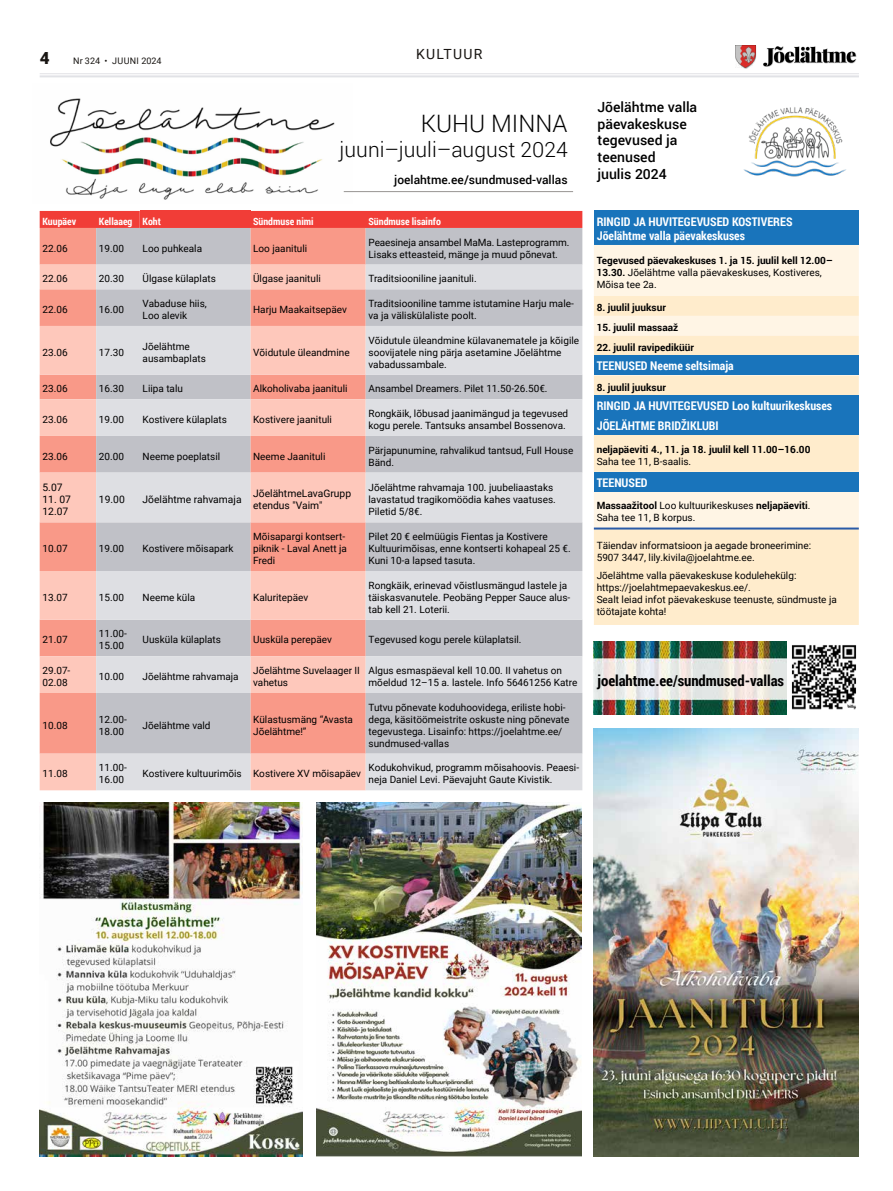
<style>
.page{position:relative;width:893px;height:1191px;background:#fff}
.page>*{position:absolute;margin:0;border:0;box-sizing:border-box;transform-origin:0 0}
.t1{font:300 24px "Roboto";color:#000}
.t2{font:300 21px "Roboto";color:#000}
.t3{font:900 17px "Roboto";color:#181512}
.t4{font:700 15px "Roboto Condensed";letter-spacing:-.005em;color:#000}
.t5{font:500 14px/16.8px "Roboto";color:#000}
.t6{font:14px "Roboto";letter-spacing:.09em;color:#181512}
.t7{font:700 12px/14.5px "Roboto Condensed";color:#fff}
.t8{font:500 12px "Roboto";color:#000}
.t9{font:10.3px/12.4px "Roboto";color:#000}
.t10{font:10px/12px "Roboto";color:#000}
.t11{font:700 10px/12px "Roboto";color:#000}
.t12{font:700 10px "Roboto Condensed";color:#fff}
.t13{font:9px "Roboto";color:#181512}
.s1{font-weight:400}
.s2{font-weight:700}
</style>
<div class="page">
<hr style="left:40px;top:73px;width:819px;height:1px;background:#e1e2e6">
<hr style="left:40px;top:75px;width:819px;height:2px;background:#e1e2e6">
<div style="left:735px;top:45px;width:22px;height:24px;background:#000;opacity:.28"></div>
<img style="left:735px;top:46px;width:20px;height:22px">
<svg style="left:763px;top:46px;width:93px;height:21px"></svg>
<div style="left:40px;top:211px;width:542px;height:17px;background:#f13d37"></div>
<div style="left:140px;top:211px;width:110px;height:17px;background:#f13d37"></div>
<svg style="left:96px;top:228px;width:486px;height:37px;background:#ceb8b8"></svg>
<svg style="left:40px;top:265px;width:56px;height:525px;background:#fbb2a3"></svg>
<svg style="left:96px;top:265px;width:486px;height:525px;background:#dacacb"></svg>
<div style="left:594px;top:211px;width:265px;height:34px;background:#1974bb"></div>
<div style="left:594px;top:245px;width:265px;height:51px;background:#fff5e5"></div>
<svg style="left:594px;top:296px;width:265px;height:329px;background:#fcedd3"></svg>
<div style="left:594px;top:336px;width:265px;height:136px;background:#ffeccc"></div>
<div style="left:594px;top:355px;width:265px;height:20px;background:#1974bb"></div>
<div style="left:594px;top:395px;width:265px;height:20px;background:#1974bb"></div>
<div style="left:594px;top:415px;width:265px;height:20px;background:#1974bb"></div>
<div style="left:594px;top:472px;width:265px;height:19px;background:#1974bb"></div>
<hr style="left:594px;top:527px;width:265px;height:2px;background:#295ba9">
<img style="left:50px;top:98px;width:303px;height:102px">
<hr style="left:344px;top:191px;width:229px;height:1px;background:#979492">
<img style="left:743px;top:107px;width:103px;height:70px">
<img style="left:594px;top:641px;width:193px;height:73px">
<img style="left:791px;top:645px;width:66px;height:65px">
<img style="left:317px;top:802px;width:265px;height:354px">
<img style="left:40px;top:803px;width:262px;height:353px">
<img style="left:594px;top:729px;width:265px;height:427px">
<h3 class="t3" style="left:40px;top:46px;width:11px">4</h3>
<p class="t13" style="left:73px;top:54px;width:90px">Nr 324 • JUUNI 2024</p>
<h3 class="t6" style="left:416px;top:44px;width:68px">KULTUUR</h3>
<h1 class="t1" style="left:421px;top:107px;width:148px">KUHU MINNA</h1>
<h2 class="t2" style="left:340px;top:135px;width:229px">juuni–juuli–august 2024</h2>
<p class="t8" style="left:394px;top:171px;width:175px">joelahtme.ee/sundmused-vallas</p>
<p class="t12" style="left:43px;top:214px;width:35px">Kuupäev</p>
<p class="t12" style="left:99px;top:214px;width:63px">Kellaaeg Koht</p>
<p class="t12" style="left:253px;top:214px;width:62px">Sündmuse nimi</p>
<p class="t12" style="left:368px;top:214px;width:74px">Sündmuse lisainfo</p>
<p class="t10" style="left:43px;top:242px;width:27px">22.06</p>
<p class="t10" style="left:99px;top:242px;width:27px">19.00</p>
<p class="t10" style="left:143px;top:242px;width:61px">Loo puhkeala</p>
<p class="t10" style="left:253px;top:242px;width:56px">Loo jaanituli</p>
<p class="t10" style="left:368px;top:236px;width:203px">Peaesineja ansambel MaMa. Lasteprogramm.<br>Lisaks etteasteid, mänge ja muud põnevat.</p>
<p class="t10" style="left:43px;top:272px;width:27px">22.06</p>
<p class="t10" style="left:99px;top:272px;width:27px">20.30</p>
<p class="t10" style="left:143px;top:272px;width:75px">Ülgase külaplats</p>
<p class="t10" style="left:253px;top:272px;width:69px">Ülgase jaanituli</p>
<p class="t10" style="left:368px;top:272px;width:110px">Traditsiooniline jaanituli.</p>
<p class="t10" style="left:43px;top:303px;width:27px">22.06</p>
<p class="t10" style="left:99px;top:303px;width:27px">16.00</p>
<p class="t10" style="left:143px;top:297px;width:66px">Vabaduse hiis,<br>Loo alevik</p>
<p class="t10" style="left:253px;top:303px;width:95px">Harju Maakaitsepäev</p>
<p class="t10" style="left:368px;top:297px;width:207px">Traditsiooniline tamme istutamine Harju male&shy;va ja väliskülaliste poolt.</p>
<p class="t10" style="left:43px;top:345px;width:27px">23.06</p>
<p class="t10" style="left:99px;top:345px;width:27px">17.30</p>
<p class="t10" style="left:143px;top:339px;width:65px">Jõelähtme ausambaplats</p>
<p class="t10" style="left:253px;top:345px;width:98px">Võidutule üleandmine</p>
<p class="t10" style="left:368px;top:333px;width:212px">Võidutule üleandmine külavanematele ja kõigile soovijatele ning pärja asetamine Jõelähtme vabadussambale.</p>
<p class="t10" style="left:43px;top:382px;width:27px">23.06</p>
<p class="t10" style="left:99px;top:382px;width:27px">16.30</p>
<p class="t10" style="left:143px;top:382px;width:42px">Liipa talu</p>
<p class="t10" style="left:253px;top:382px;width:96px">Alkoholivaba jaanituli</p>
<p class="t10" style="left:368px;top:382px;width:181px">Ansambel Dreamers. Pilet 11.50-26.50€.</p>
<p class="t10" style="left:43px;top:413px;width:27px">23.06</p>
<p class="t10" style="left:99px;top:413px;width:27px">19.00</p>
<p class="t10" style="left:143px;top:413px;width:86px">Kostivere külaplats</p>
<p class="t10" style="left:253px;top:413px;width:80px">Kostivere jaanituli</p>
<p class="t10" style="left:368px;top:407px;width:201px">Rongkäik, lõbusad jaanimängud ja tegevused kogu perele. Tantsuks ansambel Bossenova.</p>
<p class="t10" style="left:43px;top:449px;width:27px">23.06</p>
<p class="t10" style="left:99px;top:449px;width:27px">20.00</p>
<p class="t10" style="left:143px;top:449px;width:79px">Neeme poeplatsil</p>
<p class="t10" style="left:253px;top:449px;width:74px">Neeme Jaanituli</p>
<p class="t10" style="left:368px;top:443px;width:206px">Pärjapunumine, rahvalikud tantsud, Full House<br>Bänd.</p>
<p class="t9" style="left:43px;top:480px;width:22px">5.07</p>
<p class="t9" style="left:43px;top:492px;width:30px">11. 07<br>12.07</p>
<p class="t9" style="left:99px;top:492px;width:27px">19.00</p>
<p class="t9" style="left:143px;top:492px;width:100px">Jõelähtme rahvamaja</p>
<p class="t9" style="left:253px;top:486px;width:99px">JõelähtmeLavaGrupp etendus "Vaim"</p>
<p class="t10" style="left:369px;top:481px;width:189px">Jõelähtme rahvamaja 100. juubeliaastaks lavastatud tragikomöödia kahes vaatuses.<br>Piletid 5/8€.</p>
<p class="t10" style="left:43px;top:542px;width:27px">10.07</p>
<p class="t10" style="left:99px;top:542px;width:27px">19.00</p>
<p class="t10" style="left:143px;top:542px;width:92px">Kostivere mõisapark</p>
<p class="t10" style="left:253px;top:530px;width:95px">Mõisapargi kontsert&shy;piknik - Laval Anett ja<br>Fredi</p>
<p class="t10" style="left:369px;top:530px;width:204px">Pilet 20 € eelmüügis Fientas ja Kostivere<br>Kultuurimõisas, enne kontserti kohapeal 25 €.<br>Kuni 10-a lapsed tasuta.</p>
<p class="t10" style="left:43px;top:590px;width:27px">13.07</p>
<p class="t10" style="left:99px;top:590px;width:27px">15.00</p>
<p class="t10" style="left:143px;top:590px;width:54px">Neeme küla</p>
<p class="t10" style="left:253px;top:590px;width:57px">Kaluritepäev</p>
<p class="t10" style="left:369px;top:578px;width:203px">Rongkäik, erinevad võistlusmängud lastele ja täiskasvanutele. Peobäng Pepper Sauce alus&shy;tab kell 21. Loterii.</p>
<p class="t10" style="left:43px;top:633px;width:27px">21.07</p>
<p class="t10" style="left:99px;top:627px;width:29px">11.00-<br>15.00</p>
<p class="t10" style="left:143px;top:633px;width:80px">Uusküla külaplats</p>
<p class="t10" style="left:253px;top:633px;width:80px">Uusküla perepäev</p>
<p class="t10" style="left:369px;top:633px;width:155px">Tegevused kogu perele külaplatsil.</p>
<p class="t10" style="left:43px;top:664px;width:29px">29.07-<br>02.08</p>
<p class="t10" style="left:99px;top:670px;width:27px">10.00</p>
<p class="t10" style="left:143px;top:670px;width:98px">Jõelähtme rahvamaja</p>
<p class="t10" style="left:253px;top:664px;width:108px">Jõelähtme Suvelaager II vahetus</p>
<p class="t10" style="left:369px;top:664px;width:210px">Algus esmaspäeval kell 10.00. II vahetus on mõeldud 12–15 a. lastele. Info 56461256 Katre</p>
<p class="t10" style="left:43px;top:718px;width:27px">10.08</p>
<p class="t10" style="left:99px;top:712px;width:29px">12.00-<br>18.00</p>
<p class="t10" style="left:143px;top:718px;width:69px">Jõelähtme vald</p>
<p class="t10" style="left:253px;top:712px;width:101px">Külastusmäng “Avasta<br>Jõelähtme!”</p>
<p class="t10" style="left:369px;top:700px;width:202px">Tutvu põnevate koduhoovidega, eriliste hobi&shy;dega, käsitöömeistrite oskuste ning põnevate tegevustega. Lisainfo: https://joelahtme.ee/ sundmused-vallas</p>
<p class="t10" style="left:43px;top:767px;width:27px">11.08</p>
<p class="t10" style="left:99px;top:761px;width:29px">11.00-<br>16.00</p>
<p class="t10" style="left:143px;top:767px;width:220px">Kostivere kultuurimõis Kostivere XV mõisapäev</p>
<p class="t10" style="left:369px;top:761px;width:212px">Kodukohvikud, programm mõisahoovis. Peaesi&shy;neja Daniel Levi. Päevajuht Gaute Kivistik.</p>
<h3 class="t5" style="left:597px;top:98px;width:101px">Jõelähtme valla päevakeskuse tegevused ja teenused<br>juulis 2024</h3>
<p class="t7" style="left:597px;top:214px;width:197px">RINGID JA HUVITEGEVUSED KOSTIVERES<br>Jõelähtme valla päevakeskuses</p>
<p class="t11" style="left:597px;top:254px;width:238px">Tegevused päevakeskuses 1. ja 15. juulil kell 12.00–<br>13.30. <span class="s1">Jõelähtme valla päevakeskuses, Kostiveres,<br>Mõisa tee 2a.</span></p>
<p class="t11" style="left:597px;top:301px;width:71px">8. juulil juuksur</p>
<p class="t11" style="left:597px;top:321px;width:83px">15. juulil massaaž</p>
<p class="t11" style="left:597px;top:341px;width:99px">22. juulil ravipediküür</p>
<p class="t7" style="left:597px;top:358px;width:139px">TEENUSED Neeme seltsimaja</p>
<p class="t11" style="left:597px;top:380px;width:71px">8. juulil juuksur</p>
<p class="t7" style="left:597px;top:395px;width:237px;line-height:19.8px">RINGID JA HUVITEGEVUSED Loo kultuurikeskuses<br>JÕELÄHTME BRIDŽIKLUBI</p>
<p class="t11" style="left:597px;top:443px;width:215px">neljapäeviti 4., 11. ja 18. juulil kell 11.00–16.00</p>
<p class="t10" style="left:597px;top:455px;width:96px">Saha tee 11, B-saalis.</p>
<p class="t7" style="left:597px;top:474px;width:52px">TEENUSED</p>
<p class="t10" style="left:597px;top:499px;width:215px"><span class="s2">Massaažitool</span> Loo kultuurikeskuses <span class="s2">neljapäeviti</span>.<br>Saha tee 11, B korpus.</p>
<p class="t10" style="left:597px;top:539px;width:216px">Täiendav informatsioon ja aegade broneerimine:<br>5907 3447, lily.kivila@joelahtme.ee.</p>
<p class="t10" style="left:597px;top:569px;width:242px">Jõelähtme valla päevakeskuse kodulehekülg: https://joelahtmepaevakeskus.ee/.<br>Sealt leiad infot päevakeskuse teenuste, sündmuste ja töötajate kohta!</p>
<h3 class="t4" style="left:598px;top:670px;width:188px">joelahtme.ee/sundmused-vallas</h3>
</div>
